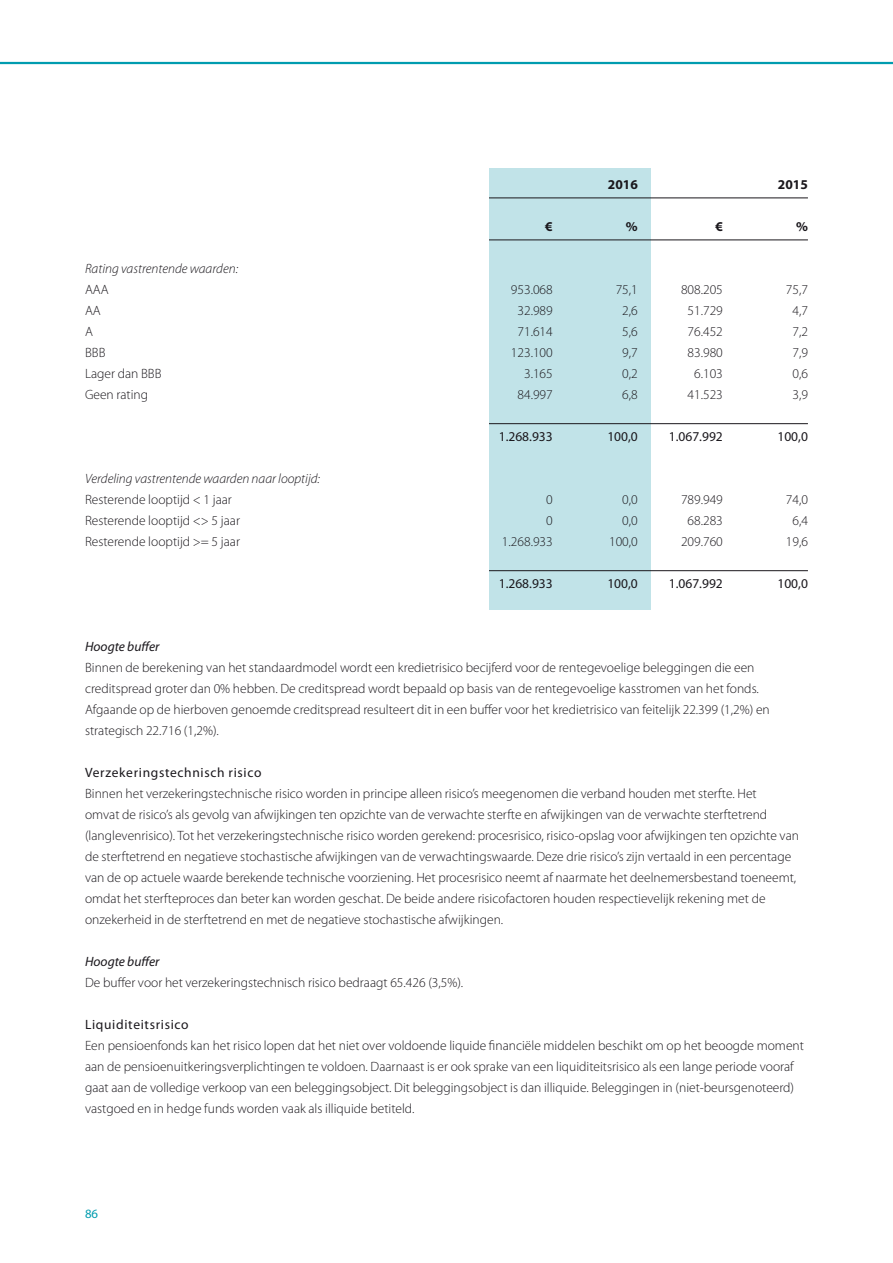
<style>
.page{position:relative;width:893px;height:1263px;background:#fff}
.page>*{position:absolute;margin:0;border:0;box-sizing:border-box;transform-origin:0 0}
.t1{font:300 13.5px/21px "Myriad Pro";color:#1a171c}
.t2{font:13.5px "Myriad Pro";letter-spacing:.05em;color:#1a171c}
.t3{font:italic 300 13.5px "Myriad Pro";color:#1a171c}
.t4{font:italic 13.5px "Myriad Pro";color:#1a171c}
.t5{font:700 13.5px "Myriad Pro";color:#1a171c}
.t6{font:12.75px "Myriad Pro";color:#009caf}
</style>
<div class="page">
<hr style="left:0;top:62px;width:893px;height:2px;background:#009caf">
<div style="left:489px;top:168px;width:162px;height:441px;background:#c1e3e8"></div>
<hr style="left:489px;top:198px;width:319px;height:1px;background:#1a171c">
<hr style="left:489px;top:240px;width:319px;height:1px;background:#1a171c">
<hr style="left:489px;top:423px;width:319px;height:1px;background:#1a171c">
<hr style="left:489px;top:570px;width:319px;height:1px;background:#1a171c">
<p class="t5" style="left:608px;top:176px;width:31px">2016</p>
<p class="t5" style="left:778px;top:176px;width:31px">2015</p>
<p class="t5" style="left:545px;top:218px;width:9px">€</p>
<p class="t5" style="left:626px;top:218px;width:13px">%</p>
<p class="t5" style="left:715px;top:218px;width:9px">€</p>
<p class="t5" style="left:796px;top:218px;width:13px">%</p>
<p class="t3" style="left:85px;top:260px;width:155px">Rating vastrentende waarden:</p>
<p class="t1" style="left:85px;top:279px;width:25px">AAA</p>
<p class="t1" style="left:511px;top:279px;width:43px">953.068</p>
<p class="t1" style="left:616px;top:279px;width:24px">75,1</p>
<p class="t1" style="left:681px;top:279px;width:43px">808.205</p>
<p class="t1" style="left:786px;top:279px;width:24px">75,7</p>
<p class="t1" style="left:85px;top:300px;width:17px">AA</p>
<p class="t1" style="left:517px;top:300px;width:37px">32.989</p>
<p class="t1" style="left:622px;top:300px;width:17px">2,6</p>
<p class="t1" style="left:688px;top:300px;width:37px">51.729</p>
<p class="t1" style="left:792px;top:300px;width:17px">4,7</p>
<p class="t1" style="left:85px;top:321px;width:9px">A</p>
<p class="t1" style="left:517px;top:321px;width:37px">71.614</p>
<p class="t1" style="left:622px;top:321px;width:17px">5,6</p>
<p class="t1" style="left:688px;top:321px;width:37px">76.452</p>
<p class="t1" style="left:792px;top:321px;width:17px">7,2</p>
<p class="t1" style="left:85px;top:342px;width:22px">BBB</p>
<p class="t1" style="left:511px;top:342px;width:43px">123.100</p>
<p class="t1" style="left:622px;top:342px;width:17px">9,7</p>
<p class="t1" style="left:688px;top:342px;width:37px">83.980</p>
<p class="t1" style="left:792px;top:342px;width:17px">7,9</p>
<p class="t1" style="left:85px;top:363px;width:78px">Lager dan BBB</p>
<p class="t1" style="left:524px;top:363px;width:30px">3.165</p>
<p class="t1" style="left:622px;top:363px;width:17px">0,2</p>
<p class="t1" style="left:694px;top:363px;width:30px">6.103</p>
<p class="t1" style="left:792px;top:363px;width:17px">0,6</p>
<p class="t1" style="left:85px;top:384px;width:65px">Geen rating</p>
<p class="t1" style="left:517px;top:384px;width:37px">84.997</p>
<p class="t1" style="left:622px;top:384px;width:17px">6,8</p>
<p class="t1" style="left:688px;top:384px;width:37px">41.523</p>
<p class="t1" style="left:792px;top:384px;width:17px">3,9</p>
<p class="t2" style="left:499px;top:428px;width:56px">1.268.933</p>
<p class="t2" style="left:607px;top:428px;width:32px">100,0</p>
<p class="t2" style="left:669px;top:428px;width:56px">1.067.992</p>
<p class="t2" style="left:777px;top:428px;width:32px">100,0</p>
<p class="t3" style="left:85px;top:470px;width:236px">Verdeling vastrentende waarden naar looptijd:</p>
<p class="t1" style="left:85px;top:489px;width:148px">Resterende looptijd &lt; 1 jaar</p>
<p class="t1" style="left:546px;top:489px;width:8px">0</p>
<p class="t1" style="left:622px;top:489px;width:17px">0,0</p>
<p class="t1" style="left:681px;top:489px;width:43px">789.949</p>
<p class="t1" style="left:786px;top:489px;width:24px">74,0</p>
<p class="t1" style="left:85px;top:510px;width:156px">Resterende looptijd &lt;&gt; 5 jaar</p>
<p class="t1" style="left:546px;top:510px;width:8px">0</p>
<p class="t1" style="left:622px;top:510px;width:17px">0,0</p>
<p class="t1" style="left:688px;top:510px;width:37px">68.283</p>
<p class="t1" style="left:792px;top:510px;width:17px">6,4</p>
<p class="t1" style="left:85px;top:531px;width:156px">Resterende looptijd &gt;= 5 jaar</p>
<p class="t1" style="left:502px;top:531px;width:52px">1.268.933</p>
<p class="t1" style="left:609px;top:531px;width:30px">100,0</p>
<p class="t1" style="left:681px;top:531px;width:43px">209.760</p>
<p class="t1" style="left:786px;top:531px;width:24px">19,6</p>
<p class="t2" style="left:499px;top:575px;width:56px">1.268.933</p>
<p class="t2" style="left:607px;top:575px;width:32px">100,0</p>
<p class="t2" style="left:669px;top:575px;width:56px">1.067.992</p>
<p class="t2" style="left:777px;top:575px;width:32px">100,0</p>
<p class="t4" style="left:85px;top:638px;width:76px">Hoogte buffer</p>
<p class="t1" style="left:85px;top:657px;width:686px">Binnen de berekening van het standaardmodel wordt een kredietrisico becijferd voor de rentegevoelige beleggingen die een creditspread groter dan 0% hebben. De creditspread wordt bepaald op basis van de rentegevoelige kasstromen van het fonds.<br>Afgaande op de hierboven genoemde creditspread resulteert dit in een buffer voor het kredietrisico van feitelijk 22.399 (1,2%) en strategisch 22.716 (1,2%).</p>
<p class="t2" style="left:85px;top:764px;width:178px">Verzekeringstechnisch risico</p>
<p class="t1" style="left:85px;top:783px;width:715px">Binnen het verzekeringstechnische risico worden in principe alleen risico’s meegenomen die verband houden met sterfte. Het<br>omvat de risico’s als gevolg van afwijkingen ten opzichte van de verwachte sterfte en afwijkingen van de verwachte sterftetrend (langlevenrisico). Tot het verzekeringstechnische risico worden gerekend: procesrisico, risico-opslag voor afwijkingen ten opzichte van de sterftetrend en negatieve stochastische afwijkingen van de verwachtingswaarde. Deze drie risico’s zijn vertaald in een percentage van de op actuele waarde berekende technische voorziening. Het procesrisico neemt af naarmate het deelnemersbestand toeneemt, omdat het sterfteproces dan beter kan worden geschat. De beide andere risicofactoren houden respectievelijk rekening met de onzekerheid in de sterftetrend en met de negatieve stochastische afwijkingen.</p>
<p class="t4" style="left:85px;top:953px;width:76px">Hoogte buffer</p>
<p class="t1" style="left:85px;top:972px;width:380px">De buffer voor het verzekeringstechnisch risico bedraagt 65.426 (3,5%).</p>
<p class="t2" style="left:85px;top:1016px;width:105px">Liquiditeitsrisico</p>
<p class="t1" style="left:85px;top:1035px;width:720px">Een pensioenfonds kan het risico lopen dat het niet over voldoende liquide financiële middelen beschikt om op het beoogde moment aan de pensioenuitkeringsverplichtingen te voldoen. Daarnaast is er ook sprake van een liquiditeitsrisico als een lange periode vooraf gaat aan de volledige verkoop van een beleggingsobject. Dit beleggingsobject is dan illiquide. Beleggingen in (niet-beursgenoteerd) vastgoed en in hedge funds worden vaak als illiquide betiteld.</p>
<p class="t6" style="left:85px;top:1206px;width:15px">86</p>
</div>
